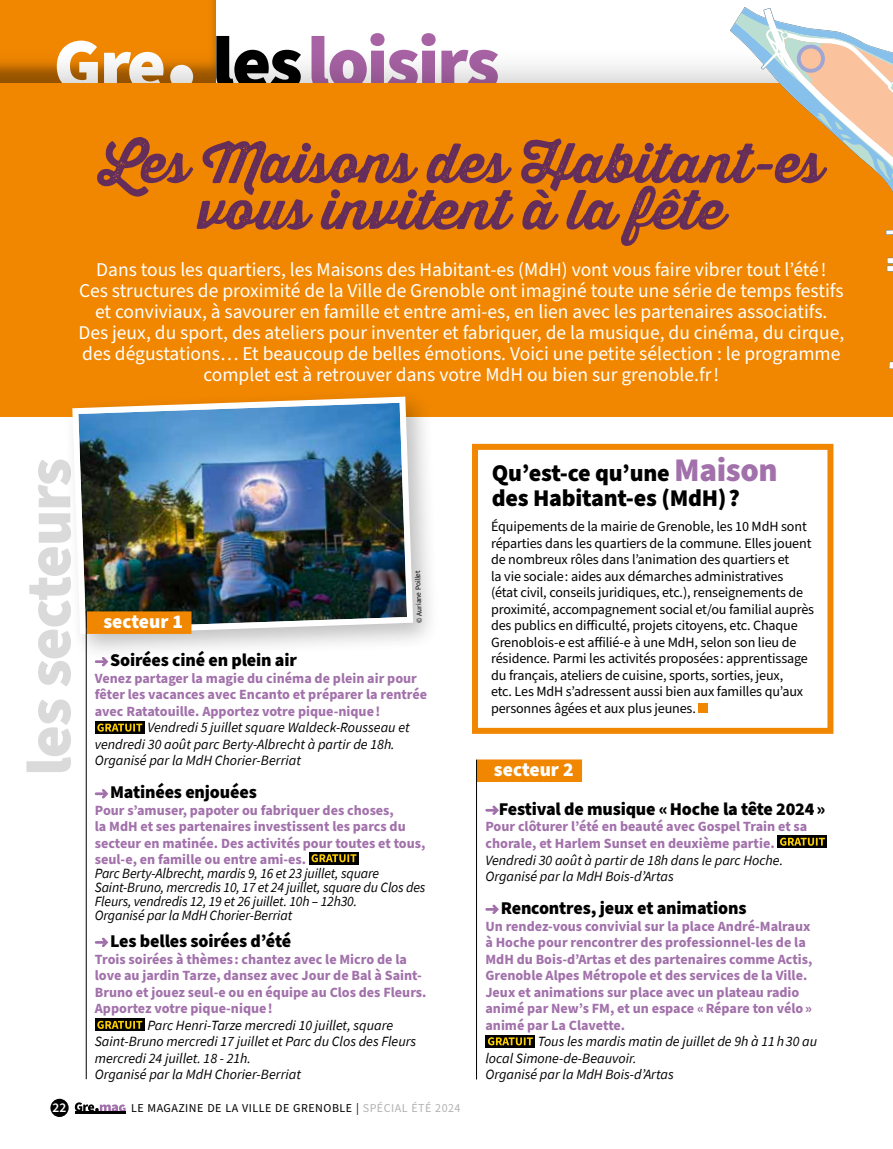
<style>
.page{position:relative;width:893px;height:1149px;background:#fff}
.page>*{position:absolute;margin:0;border:0;box-sizing:border-box;transform-origin:0 0}
.t1{font:900 75px "Source Sans Pro";letter-spacing:-.03em;color:#a863a5}
.t2{font:900 63px "Source Sans Pro";letter-spacing:-.02em;color:#dadada}
.t3{font:54px/46.5px "Thirsty Rough Bol";letter-spacing:.01em;color:#652d5a;text-align:center}
.t4{font:900 24px/25.2px "Source Sans Pro";letter-spacing:-.01em;color:#000}
.t5{font:19.5px/21px "Source Sans Pro";color:#fff;text-align:center}
.t6{font:900 19.5px "Source Sans Pro";color:#fff}
.t7{font:900 18px "Source Sans Pro";letter-spacing:-.01em;color:#000}
.t8{font:700 14.1px/16.5px "Source Sans Pro";color:#a271ab}
.t9{font:italic 14.1px/16.5px "Source Sans Pro";color:#000}
.t10{font:14.1px/16.5px "Source Sans Pro";letter-spacing:-.01em;color:#000}
.t11{font:600 13.35px "Source Sans Pro";color:#fff}
.t12{font:12px "Source Sans Pro";letter-spacing:.04em;color:#000}
.t13{font:7.5px "Source Sans Pro";color:#000}
.s1{color:#fff}
.s2{font-size:114.6px;color:#fff}
.s3{color:#000}
.s4{font-size:33px;color:#a271ab}
.s5{color:#b3b2b2}
</style>
<div class="page">
<div style="left:0;top:0;width:218px;height:85px;background:#f18700"></div>
<svg style="left:0;top:45px;width:730px;height:39px"></svg>
<div style="left:50px;top:1098px;width:19px;height:18px;background:#000;border-radius:50%"></div>
<hr style="left:75px;top:1110px;width:51px;height:3px;background:#000">
<svg style="left:75px;top:1102px;width:51px;height:9px"></svg>
<div style="left:0;top:84px;width:893px;height:333px;background:#f18700"></div>
<div style="left:472px;top:443px;width:361px;height:290px;border:6px solid #f18700"></div>
<div style="left:699px;top:703px;width:9px;height:9px;background:#f18700"></div>
<svg style="left:731px;top:233px;width:162px;height:459px"></svg>
<svg style="left:731px;top:8px;width:162px;height:225px"></svg>
<div style="left:477px;top:759px;width:105px;height:22px;background:#f18700"></div>
<svg style="left:485px;top:805px;width:14px;height:9px"></svg>
<svg style="left:777px;top:835px;width:50px;height:12px"></svg>
<svg style="left:780px;top:837px;width:45px;height:8px"></svg>
<svg style="left:485px;top:904px;width:14px;height:9px"></svg>
<svg style="left:485px;top:1035px;width:50px;height:12px"></svg>
<svg style="left:488px;top:1036px;width:45px;height:9px"></svg>
<div style="left:63px;top:387px;width:377px;height:274px;background:#000;opacity:.25"></div>
<img style="left:69px;top:393px;width:347px;height:244px">
<hr style="left:476px;top:759px;width:1px;height:320px;background:#000">
<div style="left:86px;top:611px;width:105px;height:22px;background:#f18700"></div>
<svg style="left:95px;top:656px;width:13px;height:10px"></svg>
<svg style="left:95px;top:721px;width:50px;height:12px"></svg>
<svg style="left:97px;top:723px;width:45px;height:8px"></svg>
<svg style="left:95px;top:789px;width:13px;height:9px"></svg>
<svg style="left:309px;top:852px;width:50px;height:12px"></svg>
<svg style="left:311px;top:853px;width:45px;height:9px"></svg>
<svg style="left:95px;top:937px;width:13px;height:9px"></svg>
<svg style="left:95px;top:1018px;width:50px;height:12px"></svg>
<svg style="left:97px;top:1020px;width:45px;height:8px"></svg>
<hr style="left:86px;top:611px;width:1px;height:467px;background:#000">
<h1 class="t1" style="left:53px;top:11px;width:448px"><span class="s1">Gre</span><span class="s2">.</span> <span class="s3">les</span>loisirs</h1>
<h3 class="t3" style="left:101px;top:139px;width:724px">Les Maisons des Habitant-es vous invitent à la fête</h3>
<p class="t5" style="left:78px;top:259px;width:767px">Dans tous les quartiers, les Maisons des Habitant-es (MdH) vont vous faire vibrer tout l’été !<br>Ces structures de proximité de la Ville de Grenoble ont imaginé toute une série de temps festifs et conviviaux, à savourer en famille et entre ami-es, en lien avec les partenaires associatifs.<br>Des jeux, du sport, des ateliers pour inventer et fabriquer, de la musique, du cinéma, du cirque, des dégustations… Et beaucoup de belles émotions. Voici une petite sélection : le programme complet est à retrouver dans votre MdH ou bien sur grenoble.fr !</p>
<h2 class="t2" style="left:6px;top:775px;width:319px;rotate:-90deg">les secteurs</h2>
<p class="t13" style="left:414px;top:623px;width:54px;rotate:-92deg">© Auriane Poillet</p>
<h3 class="t6" style="left:103px;top:608px;width:81px">secteur 1</h3>
<p class="t7" style="left:110px;top:647px;width:188px">Soirées ciné en plein air</p>
<p class="t8" style="left:95px;top:670px;width:334px">Venez partager la magie du cinéma de plein air pour fêter les vacances avec Encanto et préparer la rentrée avec Ratatouille. Apportez votre pique-nique !</p>
<p class="t9" style="left:95px;top:719px;width:316px;text-indent:53px">Vendredi 5 juillet square Waldeck-Rousseau et vendredi 30 août parc Berty-Albrecht à partir de 18h.<br>Organisé par la MdH Chorier-Berriat</p>
<p class="t7" style="left:110px;top:779px;width:148px">Matinées enjouées</p>
<p class="t8" style="left:95px;top:802px;width:332px">Pour s’amuser, papoter ou fabriquer des choses,<br>la MdH et ses partenaires investissent les parcs du secteur en matinée. Des activités pour toutes et tous, seul-e, en famille ou entre ami-es.</p>
<p class="t9" style="left:95px;top:866px;width:332px;line-height:13.8px">Parc Berty-Albrecht, mardis 9, 16 et 23 juillet, square Saint-Bruno, mercredis 10, 17 et 24 juillet, square du Clos des Fleurs, vendredis 12, 19 et 26 juillet. 10h – 12h30.<br>Organisé par la MdH Chorier-Berriat</p>
<p class="t7" style="left:110px;top:928px;width:183px">Les belles soirées d’été</p>
<p class="t8" style="left:95px;top:950px;width:333px">Trois soirées à thèmes : chantez avec le Micro de la love au jardin Tarze, dansez avec Jour de Bal à Saint-Bruno et jouez seul-e ou en équipe au Clos des Fleurs.<br>Apportez votre pique-nique !</p>
<p class="t9" style="left:95px;top:1016px;width:323px;text-indent:53px">Parc Henri-Tarze mercredi 10 juillet, square Saint-Bruno mercredi 17 juillet et Parc du Clos des Fleurs mercredi 24 juillet. 18 - 21h.<br>Organisé par la MdH Chorier-Berriat</p>
<h3 class="t4" style="left:492px;top:460px;width:287px">Qu’est-ce qu’une <span class="s4">Maison </span>des Habitant-es (MdH) ?</h3>
<p class="t10" style="left:491px;top:518px;width:325px">Équipements de la mairie de Grenoble, les 10 MdH sont réparties dans les quartiers de la commune. Elles jouent de nombreux rôles dans l’animation des quartiers et<br>la vie sociale : aides aux démarches administratives<br>(état civil, conseils juridiques, etc.), renseignements de proximité, accompagnement social et/ou familial auprès des publics en difficulté, projets citoyens, etc. Chaque Grenoblois-e est affilié-e à une MdH, selon son lieu de résidence. Parmi les activités proposées : apprentissage du français, ateliers de cuisine, sports, sorties, jeux,<br>etc. Les MdH s’adressent aussi bien aux familles qu’aux personnes âgées et aux plus jeunes.</p>
<h3 class="t6" style="left:494px;top:756px;width:81px">secteur 2</h3>
<p class="t7" style="left:499px;top:796px;width:328px">Festival de musique « Hoche la tête 2024 »</p>
<p class="t8" style="left:485px;top:818px;width:323px">Pour clôturer l’été en beauté avec Gospel Train et sa chorale, et Harlem Sunset en deuxième partie.</p>
<p class="t9" style="left:485px;top:851px;width:299px">Vendredi 30 août à partir de 18h dans le parc Hoche.<br>Organisé par la MdH Bois-d’Artas</p>
<p class="t7" style="left:501px;top:895px;width:247px">Rencontres, jeux et animations</p>
<p class="t8" style="left:485px;top:917px;width:328px">Un rendez-vous convivial sur la place André-Malraux à Hoche pour rencontrer des professionnel-les de la MdH du Bois-d’Artas et des partenaires comme Actis, Grenoble Alpes Métropole et des services de la Ville.<br>Jeux et animations sur place avec un plateau radio animé par New’s FM, et un espace « Répare ton vélo » animé par La Clavette.</p>
<p class="t9" style="left:485px;top:1032px;width:333px;text-indent:53px">Tous les mardis matin de juillet de 9h à 11h30 au local Simone-de-Beauvoir.<br>Organisé par la MdH Bois-d’Artas</p>
<p class="t11" style="left:53px;top:1098px;width:15px">22</p>
<p class="t12" style="left:131px;top:1099px;width:331px">LE MAGAZINE DE LA VILLE DE GRENOBLE | <span class="s5">SPÉCIAL ÉTÉ 2024</span></p>
</div>
